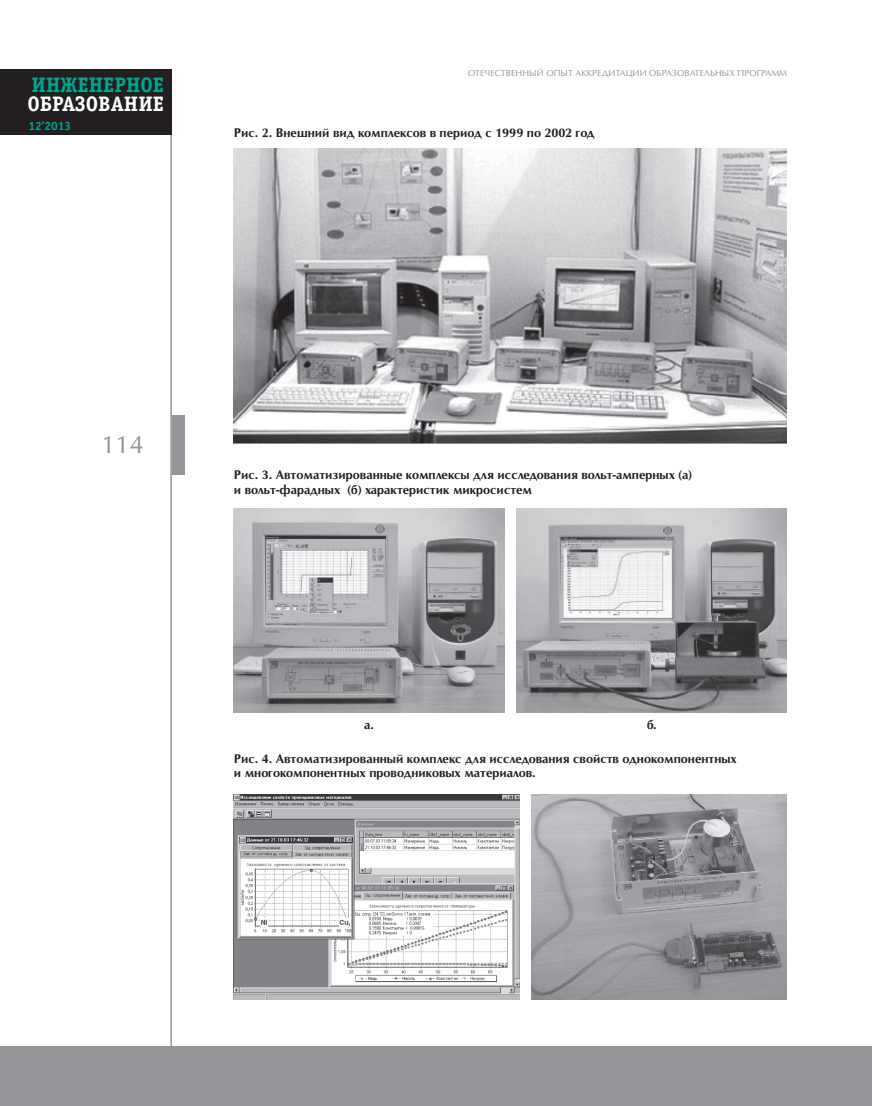
<style>
.page{position:relative;width:872px;height:1106px;background:#fff}
.page>*{position:absolute;margin:0;border:0;box-sizing:border-box;transform-origin:0 0}
.t1{font:24px "Opium New";color:#939598}
.t2{font:700 21px "Officina Serif C";color:#fff}
.t3{font:700 21px "Officina Serif C";color:#00a78f}
.t4{font:700 12px/14.4px "Opium New";color:#231f20}
.t5{font:700 12px "Officina Sans C";color:#00a78f}
.t6{font:8.25px "Opium New";letter-spacing:.01em;color:#939598}
</style>
<div class="page">
<hr style="left:170px;top:69px;width:2px;height:1037px;background:#939598">
<div style="left:0;top:1046px;width:872px;height:60px;background:#939598"></div>
<div style="left:0;top:69px;width:172px;height:66px;background:#231f20"></div>
<div style="left:172px;top:415px;width:12px;height:60px;background:#939598"></div>
<img style="left:234px;top:149px;width:553px;height:295px">
<img style="left:234px;top:508px;width:270px;height:204px">
<img style="left:516px;top:508px;width:271px;height:204px">
<img style="left:234px;top:795px;width:285px;height:204px">
<img style="left:531px;top:795px;width:256px;height:204px">
<h2 class="t3" style="left:32px;top:73px;width:134px">ИНЖЕНЕРНОЕ</h2>
<h2 class="t2" style="left:28px;top:91px;width:138px">ОБРАЗОВАНИЕ</h2>
<p class="t5" style="left:28px;top:119px;width:44px">12’2013</p>
<p class="t6" style="left:468px;top:68px;width:45px">ОТЕЧЕСТВЕНН</p>
<p class="t6" style="left:529px;top:68px;width:98px">ЫЙ ОПЫТ АККРЕДИТАЦИИ</p>
<p class="t6" style="left:649px;top:68px;width:7px">ОБРАЗОВА</p>
<p class="t6" style="left:695px;top:68px;width:56px">ТЕЛЬН ЫХ ПРОГРА</p>
<p class="t6" style="left:771px;top:68px;width:17px">ММ</p>
<p class="t4" style="left:234px;top:126px;width:362px">Рис. 2. Внешний вид комплексов в период с 1999 по 2002 год</p>
<h1 class="t1" style="left:101px;top:429px;width:44px">114</h1>
<p class="t4" style="left:234px;top:468px;width:459px">Рис. 3. Автоматизированные комплексы для исследования вольт-амперных (а) и вольт-фарадных (б) характеристик микросистем</p>
<p class="t4" style="left:364px;top:717px;width:11px">а.</p>
<p class="t4" style="left:646px;top:717px;width:11px">б.</p>
<p class="t4" style="left:234px;top:751px;width:504px">Рис. 4. Автоматизированный комплекс для исследования свойств однокомпонентных и многокомпонентных проводниковых материалов.</p>
</div>
